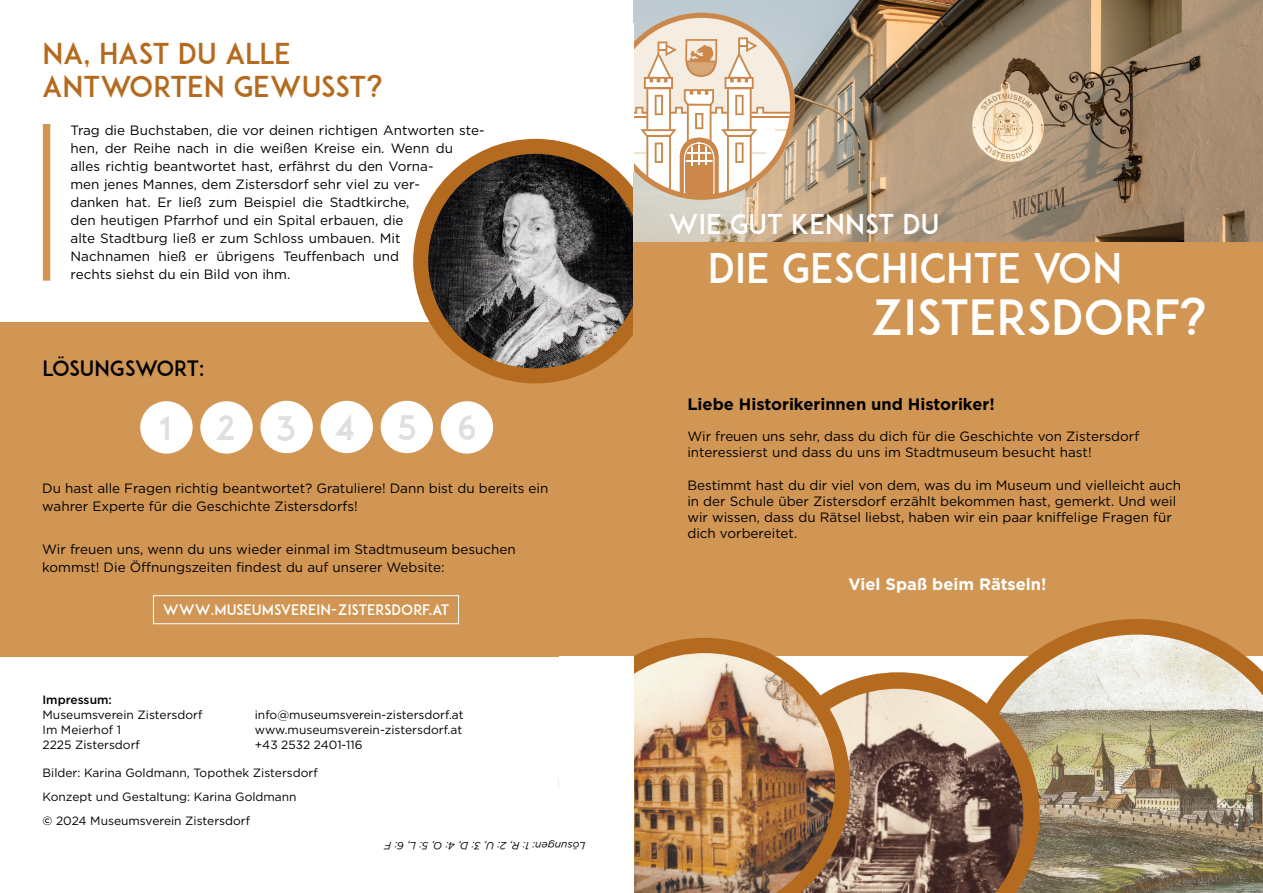
<style>
.page{position:relative;width:1263px;height:893px;background:#fff}
.page>*{position:absolute;margin:0;border:0;box-sizing:border-box;transform-origin:0 0}
.t1{font:48px "ADAM.CGPRO";letter-spacing:-.005em;color:#fff}
.t2{font:40.5px "ADAM.CGPRO";color:#fff}
.t3{font:33.45px "ADAM.CGPRO";letter-spacing:1.18em;color:#d7d8d8}
.t4{font:28.5px "ADAM.CGPRO";color:#b46b1f}
.t5{font:27px "ADAM.CGPRO";color:#fff}
.t6{font:21px "ADAM.CGPRO";letter-spacing:-.03em;color:#000}
.t7{font:700 16.5px "Gotham";color:#000}
.t8{font:700 16.5px "Gotham";color:#fff}
.t9{font:14.25px "ADAM.CGPRO";color:#fff}
.t10{font:13.5px/18px "Gotham";color:#000}
.t11{font:12px "Gotham";color:#000}
.t12{font:500 12px "Gotham";color:#000}
.t13{font:italic 10.5px "Gotham";color:#000}
.s1{font-weight:500}
</style>
<div class="page">
<div style="left:0;top:322px;width:633px;height:334px;background:#d19653"></div>
<img style="left:421px;top:146px;width:229px;height:230px;border-radius:115px">
<div style="left:413px;top:139px;width:245px;height:244px;border:15px solid #b46b1f;border-radius:50%"></div>
<img style="left:633px;top:0;width:630px;height:242px">
<svg style="left:608px;top:13px;width:187px;height:187px"></svg>
<div style="left:633px;top:242px;width:630px;height:414px;background:#d19653"></div>
<img style="left:1011px;top:619px;width:252px;height:274px">
<svg style="left:850px;top:672px;width:190px;height:221px;background:#987b66"></svg>
<img style="left:634px;top:638px;width:216px;height:255px">
<div style="left:140px;top:401px;width:53px;height:53px;background:#fff;border-radius:50%"></div>
<div style="left:260px;top:401px;width:53px;height:52px;background:#fff;border-radius:50%"></div>
<div style="left:200px;top:401px;width:53px;height:53px;background:#fff;border-radius:50%"></div>
<div style="left:320px;top:401px;width:53px;height:52px;background:#fff;border-radius:50%"></div>
<div style="left:381px;top:401px;width:52px;height:52px;background:#fff;border-radius:50%"></div>
<div style="left:441px;top:401px;width:52px;height:53px;background:#fff;border-radius:50%"></div>
<div style="left:43px;top:124px;width:7px;height:157px;background:#d19653"></div>
<div style="left:621px;top:23px;width:12px;height:149px;background:#fff"></div>
<div style="left:605px;top:33px;width:16px;height:125px;background:#fff"></div>
<div style="left:153px;top:595px;width:306px;height:29px;border:1px solid #fff"></div>
<p class="t4" style="left:43px;top:36px;width:250px">NA, HAST DU ALLE</p>
<p class="t4" style="left:43px;top:69px;width:342px">ANTWORTEN GEWUSST?</p>
<p class="t10" style="left:71px;top:121px;width:416px">Trag die Buchstaben, die vor deinen richtigen Antworten ste&shy;hen, der Reihe nach in die weißen Kreise ein. Wenn du alles richtig beantwortet hast, erfährst du den Vorna-<br>men jenes Mannes, dem Zistersdorf sehr viel zu ver-<br>danken hat. Er ließ zum Beispiel die Stadtkirche,<br>den heutigen Pfarrhof und ein Spital erbauen, die<br>alte Stadtburg ließ er zum Schloss umbauen. Mit<br>Nachnamen hieß er übrigens Teuffenbach und<br>rechts siehst du ein Bild von ihm.</p>
<p class="t6" style="left:43px;top:356px;width:163px">LÖSUNGSWORT:</p>
<h3 class="t3" style="left:160px;top:408px;width:13px">1</h3>
<h3 class="t3" style="left:216px;top:408px;width:262px">23456</h3>
<p class="t10" style="left:42px;top:479px;width:508px">Du hast alle Fragen richtig beantwortet? Gratuliere! Dann bist du bereits ein wahrer Experte für die Geschichte Zistersdorfs!</p>
<p class="t10" style="left:42px;top:540px;width:475px">Wir freuen uns, wenn du uns wieder einmal im Stadtmuseum besuchen kommst! Die Öffnungszeiten findest du auf unserer Website:</p>
<p class="t9" style="left:163px;top:601px;width:288px">WWW.MUSEUMSVEREIN-ZISTERSDORF.AT</p>
<p class="t12" style="left:43px;top:692px;width:71px">Impressum:</p>
<p class="t11" style="left:43px;top:707px;width:161px">Museumsverein Zistersdorf</p>
<p class="t11" style="left:43px;top:722px;width:80px">Im Meierhof 1</p>
<p class="t11" style="left:43px;top:737px;width:99px">2225 Zistersdorf</p>
<p class="t11" style="left:43px;top:765px;width:277px">Bilder: Karina Goldmann, Topothek Zistersdorf</p>
<p class="t11" style="left:43px;top:789px;width:256px">Konzept und Gestaltung: Karina Goldmann</p>
<p class="t11" style="left:43px;top:813px;width:209px"><span class="s1">©</span> 2024 Museumsverein Zistersdorf</p>
<p class="t11" style="left:255px;top:707px;width:210px">info@museumsverein-zistersdorf.at</p>
<p class="t11" style="left:255px;top:722px;width:209px">www.museumsverein-zistersdorf.at</p>
<p class="t11" style="left:255px;top:737px;width:109px">+43 2532 2401-116</p>
<p class="t13" style="left:585px;top:852px;width:202px;rotate:-180deg">Lösungen: 1: R, 2: U, 3: D, 4: O, 5: L, 6: F</p>
<p class="t5" style="left:668px;top:208px;width:272px">WIE GUT KENNST DU</p>
<p class="t2" style="left:708px;top:243px;width:416px">DIE GESCHICHTE VON</p>
<p class="t1" style="left:870px;top:288px;width:339px">ZISTERSDORF?</p>
<p class="t7" style="left:687px;top:393px;width:309px">Liebe Historikerinnen und Historiker!</p>
<p class="t10" style="left:687px;top:427px;width:453px">Wir freuen uns sehr, dass du dich für die Geschichte von Zistersdorf</p>
<p class="t10" style="left:687px;top:443px;width:406px">interessierst und dass du uns im Stadtmuseum besucht hast!</p>
<p class="t10" style="left:687px;top:475px;width:495px">Bestimmt hast du dir viel von dem, was du im Museum und vielleicht auch</p>
<p class="t10" style="left:687px;top:492px;width:490px">in der Schule über Zistersdorf erzählt bekommen hast, gemerkt. Und weil</p>
<p class="t10" style="left:687px;top:508px;width:486px">wir wissen, dass du Rätsel liebst, haben wir ein paar kniffelige Fragen für</p>
<p class="t10" style="left:687px;top:524px;width:111px">dich vorbereitet.</p>
<p class="t8" style="left:848px;top:573px;width:200px">Viel Spaß beim Rätseln!</p>
</div>
